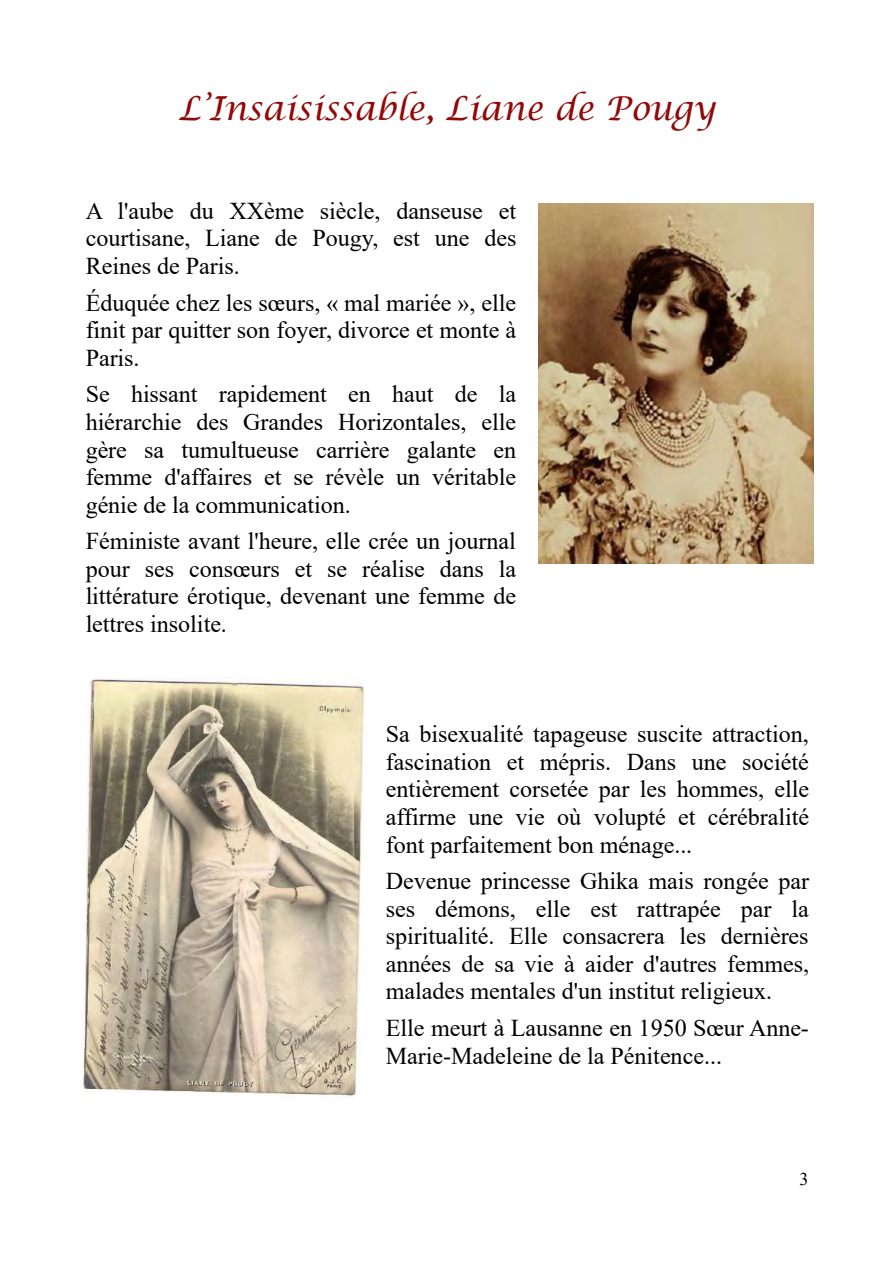
<style>
.page{position:relative;width:893px;height:1263px;background:#fff}
.page>*{position:absolute;margin:0;border:0;box-sizing:border-box;transform-origin:0 0}
.t1{font:italic 33.15px "Lucida Calligraphy";color:#910909}
.t2{font:24.15px/27.6px "Times New Roman";color:#000;text-align:justify}
.t3{font:18px "Times New Roman";color:#000}
</style>
<div class="page">
<img style="left:539px;top:204px;width:275px;height:360px">
<img style="left:80px;top:677px;width:286px;height:420px">
<p class="t1" style="left:178px;top:88px;width:539px">L’Insaisissable, Liane de Pougy</p>
<p class="t2" style="left:86px;top:196px;width:432px">A l'aube du XXème siècle, danseuse et courtisane, Liane de Pougy, est une des Reines de Paris.</p>
<p class="t2" style="left:86px;top:288px;width:432px">Éduquée chez les sœurs, « mal mariée », elle finit par quitter son foyer, divorce et monte à Paris.</p>
<p class="t2" style="left:86px;top:380px;width:432px">Se hissant rapidement en haut de la hiérarchie des Grandes Horizontales, elle gère sa tumultueuse carrière galante en femme d'affaires et se révèle un véritable génie de la communication.</p>
<p class="t2" style="left:86px;top:527px;width:432px">Féministe avant l'heure, elle crée un journal pour ses consœurs et se réalise dans la littérature érotique, devenant une femme de lettres insolite.</p>
<p class="t2" style="left:386px;top:719px;width:425px">Sa bisexualité tapageuse suscite attraction, fascination et mépris. Dans une société entièrement corsetée par les hommes, elle affirme une vie où volupté et cérébralité font parfaitement bon ménage...</p>
<p class="t2" style="left:386px;top:866px;width:425px">Devenue princesse Ghika mais rongée par ses démons, elle est rattrapée par la spiritualité. Elle consacrera les dernières années de sa vie à aider d'autres femmes, malades mentales d'un institut religieux.</p>
<p class="t2" style="left:386px;top:1013px;width:424px">Elle meurt à Lausanne en 1950 Sœur Anne-<br>Marie-Madeleine de la Pénitence...</p>
<p class="t3" style="left:800px;top:1166px;width:10px">3</p>
</div>
